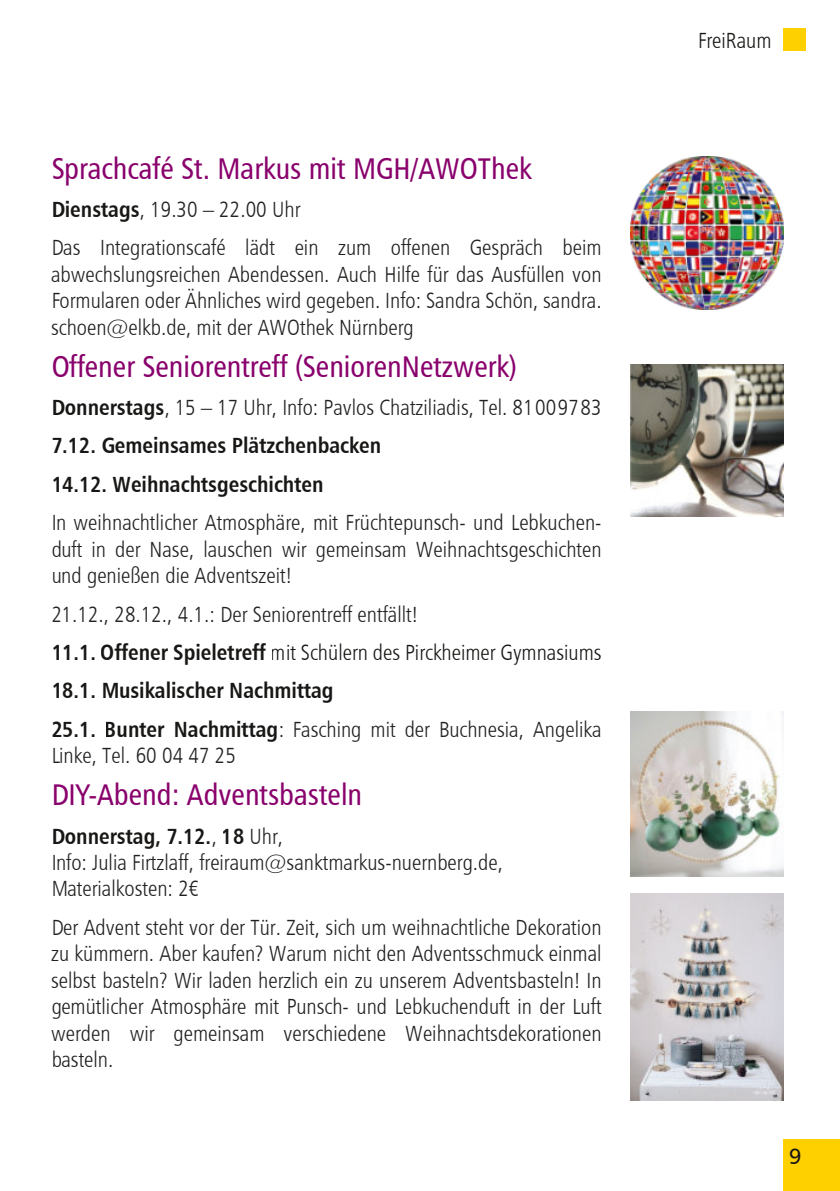
<style>
.page{position:relative;width:840px;height:1191px;background:#fff}
.page>*{position:absolute;margin:0;border:0;box-sizing:border-box;transform-origin:0 0}
.t1{font:30px "Humanist 777 BT Roman Condensed B";color:#89016c}
.t2{font:22px/26.4px "Humanist 777 BT Light Condensed B";color:#212120}
.t3{font:22px/38.4px "Humanist 777 BT Bold Condensed B";color:#181715}
.t4{font:22px "Humanist 777 BT Light Condensed B";color:#181715}
.t5{font:22px "Humanist 777 BT Roman B";color:#181715}
.s1{font-family:"Humanist 777 BT Bold Condensed B";color:#181715}
.s2{color:#181715}
.s3{font-family:"Humanist 777 BT Light Condensed B";color:#212120}
</style>
<div class="page">
<div style="left:782px;top:28px;width:23px;height:23px;background:#ffd000"></div>
<div style="left:782px;top:1140px;width:57px;height:51px;background:#ffd000"></div>
<img style="left:630px;top:711px;width:152px;height:165px">
<img style="left:630px;top:893px;width:152px;height:207px">
<img style="left:630px;top:156px;width:152px;height:153px">
<img style="left:630px;top:365px;width:152px;height:152px">
<h1 class="t1" style="left:51px;top:156px;width:482px">Sprachcafé St. Markus mit MGH/AWOThek</h1>
<p class="t2" style="left:51px;top:192px;width:551px;line-height:38.4px"><span class="s1">Dienstags</span>, 19.30 – 22.00 Uhr<br>Das Integrationscafé lädt ein zum offenen Gespräch beim</p>
<p class="t2" style="left:51px;top:263px;width:551px;text-align:justify">abwechslungsreichen Abendessen. Auch Hilfe für das Ausfüllen von Formularen oder Ähnliches wird gegeben. Info: Sandra Schön, sandra. schoen@elkb.de, mit der AWOthek Nürnberg</p>
<h1 class="t1" style="left:51px;top:354px;width:467px">Offener Seniorentreff (SeniorenNetzwerk)</h1>
<p class="t2" style="left:51px;top:396px;width:551px"><span class="s1">Donnerstags</span>, 15 – 17 Uhr, Info: Pavlos Chatziliadis, Tel. 81009783</p>
<p class="t3" style="left:51px;top:428px;width:331px">7.12. Gemeinsames Plätzchenbacken<br>14.12. Weihnachtsgeschichten</p>
<p class="t2" style="left:51px;top:511px;width:551px;text-align:justify">In weihnachtlicher Atmosphäre, mit Früchtepunsch- und Lebkuchen&shy;duft in der Nase, lauschen wir gemeinsam Weihnachtsgeschichten und genießen die Adventszeit!</p>
<p class="t2" style="left:51px;top:596px;width:551px;line-height:38.4px">21.12., 28.12., 4.1.: Der Seniorentreff entfällt!<br><span class="s1">11.1. Offener Spieletreff</span> <span class="s2">mit Schülern des Pirckheimer Gymnasiums</span></p>
<p class="t3" style="left:51px;top:673px;width:284px">18.1. Musikalischer Nachmittag</p>
<p class="t2" style="left:51px;top:718px;width:551px"><span class="s1">25.1. Bunter Nachmittag</span>: Fasching mit der Buchnesia, Angelika<br>Linke, Tel. 60 04 47 25</p>
<h1 class="t1" style="left:51px;top:782px;width:312px">DIY-Abend: Adventsbasteln</h1>
<p class="t3" style="left:51px;top:818px;width:233px">Donnerstag, 7.12.<span class="s3">,</span> 18 <span class="s3">Uhr,</span></p>
<p class="t2" style="left:51px;top:851px;width:453px">Info: Julia Firtzlaff, freiraum@sanktmarkus-nuernberg.de,<br>Materialkosten: 2€</p>
<p class="t2" style="left:51px;top:916px;width:551px;text-align:justify">Der Advent steht vor der Tür. Zeit, sich um weihnachtliche Dekoration zu kümmern. Aber kaufen? Warum nicht den Adventsschmuck einmal selbst basteln? Wir laden herzlich ein zu unserem Adventsbasteln! In gemütlicher Atmosphäre mit Punsch- und Lebkuchenduft in der Luft werden wir gemeinsam verschiedene Weihnachtsdekorationen basteln.</p>
<p class="t4" style="left:697px;top:31px;width:75px">FreiRaum</p>
<p class="t5" style="left:788px;top:1147px;width:14px">9</p>
</div>
